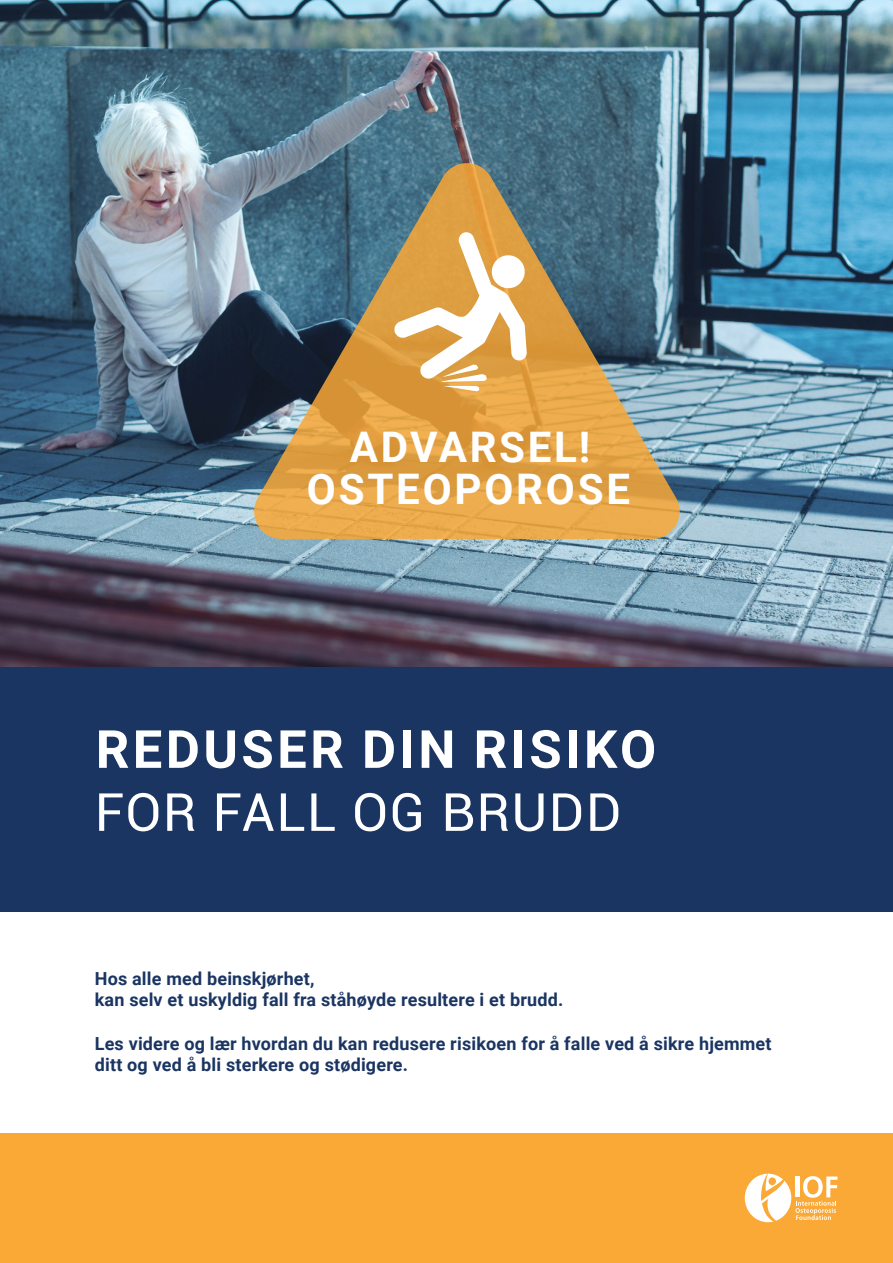
<style>
.page{position:relative;width:893px;height:1263px;background:#fff}
.page>*{position:absolute;margin:0;border:0;box-sizing:border-box;transform-origin:0 0}
.Fact_Sheet{font:700 52.65px "Roboto";letter-spacing:.065em;color:#fff}
.Fact_Sheet-2{font:52.65px "Roboto";letter-spacing:.03em;color:#fff}
.Fact_Sheet-3{font:700 42.15px "Roboto";letter-spacing:.065em;color:#fff}
.Fact_Sheet-4{font:700 18px/21.6px "Roboto";letter-spacing:.01em;color:#1b3563}
</style>
<div class="page">
<img style="left:0;top:0;width:893px;height:667px">
<div style="left:0;top:667px;width:893px;height:245px;background:#1b3563"></div>
<div style="left:0;top:1133px;width:893px;height:130px;background:#faa836"></div>
<svg style="left:745px;top:1174px;width:92px;height:48px"></svg>
<svg style="left:253px;top:162px;width:428px;height:377px;background:#988863"></svg>
<svg style="left:393px;top:231px;width:134px;height:160px"></svg>
<p class="Fact_Sheet-3" style="left:350px;top:417px;width:242px">ADVARSEL!</p>
<p class="Fact_Sheet-3" style="left:307px;top:459px;width:325px">OSTEOPOROSE</p>
<p class="Fact_Sheet" style="left:96px;top:712px;width:562px">REDUSER DIN RISIKO</p>
<p class="Fact_Sheet-2" style="left:95px;top:775px;width:528px">FOR FALL OG BRUDD</p>
<p class="Fact_Sheet-4" style="left:95px;top:967px;width:221px">Hos alle med beinskjørhet,</p>
<p class="Fact_Sheet-4" style="left:95px;top:988px;width:470px">kan selv et uskyldig fall fra ståhøyde resultere i et brudd.</p>
<p class="Fact_Sheet-4" style="left:95px;top:1032px;width:678px">Les videre og lær hvordan du kan redusere risikoen for å falle ved å sikre hjemmet ditt og ved å bli sterkere og stødigere.</p>
</div>
